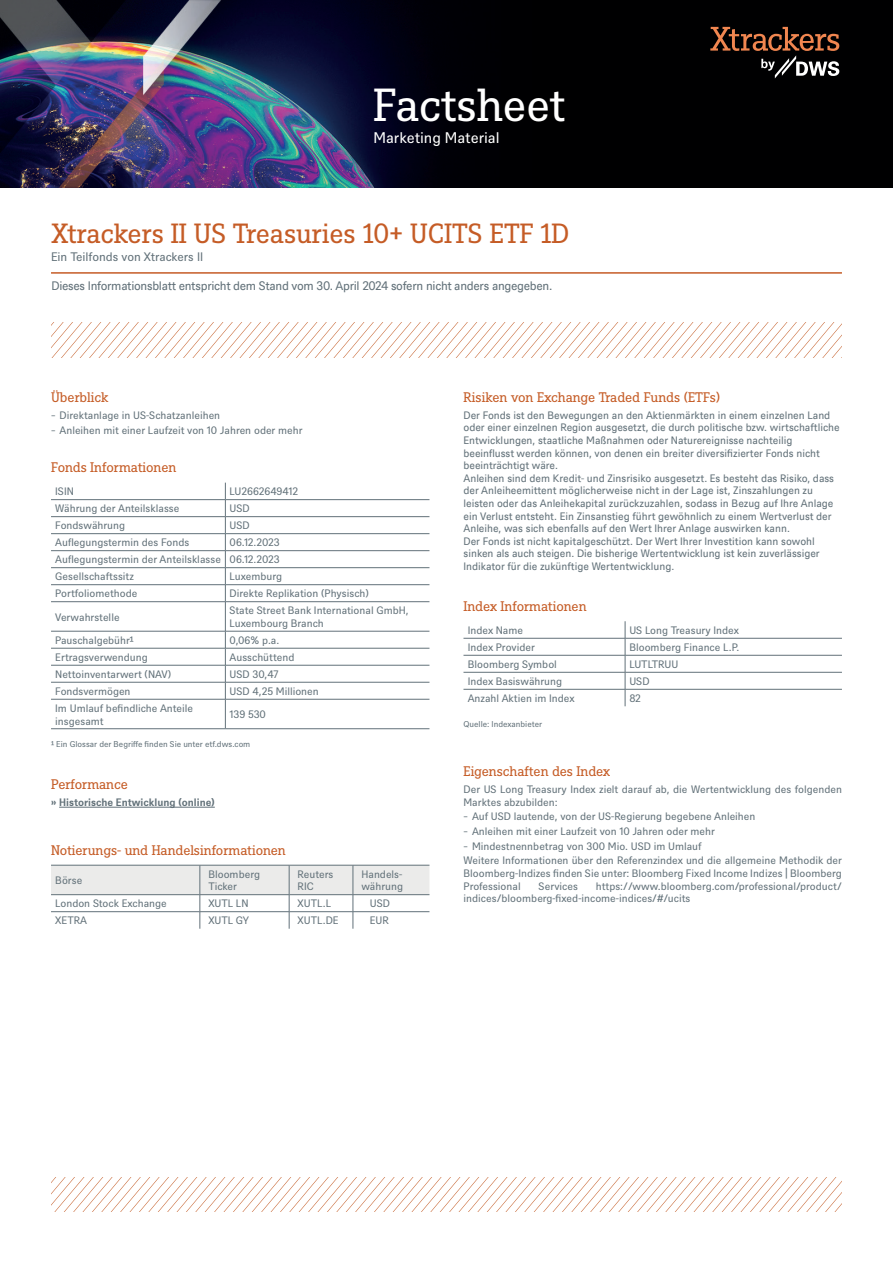
<style>
.page{position:relative;width:893px;height:1263px;background:#fff}
.page>*{position:absolute;margin:0;border:0;box-sizing:border-box;transform-origin:0 0}
.t1{font:45px "DWS Slab";letter-spacing:-.01em;color:#fff}
.t2{font:27px "DWS Slab";color:#c55c26}
.t3{font:15px "DWS Sans";color:#fff}
.t4{font:13.5px "DWS Slab";letter-spacing:-.01em;color:#c55c26}
.t5{font:12px "DWS Sans TT";letter-spacing:-.025em;color:#627179}
.t6{font:12px "DWS Sans";color:#627179}
.t7{font:10.5px/12.6px "DWS Sans";color:#627179}
.t8{font:10.5px/12.6px "DWS Sans TT";letter-spacing:-.005em;color:#627179}
.t9{font:700 10.5px "DWS Sans";color:#627179}
.t10{font:8.25px "DWS Sans";color:#627179}
</style>
<div class="page">
<hr style="left:59px;top:807px;width:156px;height:1px;background:#627179">
<hr style="left:51px;top:499px;width:174px;height:1px;background:#627179">
<hr style="left:225px;top:499px;width:204px;height:1px;background:#627179">
<hr style="left:51px;top:516px;width:174px;height:1px;background:#627179">
<hr style="left:225px;top:516px;width:204px;height:1px;background:#627179">
<hr style="left:51px;top:533px;width:174px;height:1px;background:#627179">
<hr style="left:225px;top:533px;width:204px;height:1px;background:#627179">
<hr style="left:51px;top:550px;width:174px;height:1px;background:#627179">
<hr style="left:225px;top:550px;width:204px;height:1px;background:#627179">
<hr style="left:51px;top:567px;width:174px;height:1px;background:#627179">
<hr style="left:225px;top:567px;width:204px;height:1px;background:#627179">
<hr style="left:51px;top:584px;width:174px;height:1px;background:#627179">
<hr style="left:225px;top:584px;width:204px;height:1px;background:#627179">
<hr style="left:51px;top:601px;width:174px;height:1px;background:#627179">
<hr style="left:225px;top:601px;width:204px;height:1px;background:#627179">
<hr style="left:51px;top:631px;width:174px;height:1px;background:#627179">
<hr style="left:225px;top:631px;width:204px;height:1px;background:#627179">
<hr style="left:51px;top:648px;width:174px;height:1px;background:#627179">
<hr style="left:225px;top:648px;width:204px;height:1px;background:#627179">
<hr style="left:51px;top:665px;width:174px;height:1px;background:#627179">
<hr style="left:51px;top:682px;width:174px;height:1px;background:#627179">
<hr style="left:51px;top:699px;width:174px;height:1px;background:#627179">
<hr style="left:51px;top:728px;width:174px;height:1px;background:#627179">
<hr style="left:225px;top:665px;width:204px;height:1px;background:#627179">
<hr style="left:225px;top:682px;width:204px;height:1px;background:#627179">
<hr style="left:225px;top:699px;width:204px;height:1px;background:#627179">
<hr style="left:225px;top:728px;width:204px;height:1px;background:#627179">
<svg style="left:225px;top:483px;width:1px;height:245px"></svg>
<svg style="left:51px;top:865px;width:378px;height:64px"></svg>
<hr style="left:463px;top:638px;width:162px;height:1px;background:#627179">
<hr style="left:625px;top:638px;width:217px;height:1px;background:#627179">
<hr style="left:463px;top:655px;width:162px;height:1px;background:#627179">
<hr style="left:625px;top:655px;width:217px;height:1px;background:#627179">
<hr style="left:463px;top:672px;width:162px;height:1px;background:#627179">
<hr style="left:625px;top:672px;width:217px;height:1px;background:#627179">
<hr style="left:463px;top:689px;width:162px;height:1px;background:#627179">
<hr style="left:625px;top:689px;width:217px;height:1px;background:#627179">
<svg style="left:625px;top:621px;width:1px;height:85px"></svg>
<hr style="left:51px;top:272px;width:791px;height:2px;background:#c55c26">
<svg style="left:52px;top:322px;width:790px;height:35px"></svg>
<img style="left:0;top:0;width:893px;height:188px">
<svg style="left:710px;top:27px;width:129px;height:51px;background:#3a2921"></svg>
<svg style="left:51px;top:1177px;width:791px;height:35px"></svg>
<h1 class="t1" style="left:373px;top:74px;width:193px">Factsheet</h1>
<h3 class="t3" style="left:373px;top:127px;width:128px">Marketing Material</h3>
<h2 class="t2" style="left:51px;top:215px;width:520px">Xtrackers II US Treasuries 10+ UCITS ETF 1D</h2>
<p class="t6" style="left:51px;top:249px;width:154px">Ein Teilfonds von Xtrackers II</p>
<p class="t5" style="left:51px;top:278px;width:502px">Dieses Informationsblatt entspricht dem Stand vom 30. April 2024 sofern nicht anders angegeben.</p>
<p class="t4" style="left:51px;top:388px;width:59px">Überblick</p>
<p class="t7" style="left:51px;top:407px;width:253px;line-height:14.7px">̵ Direktanlage in US-Schatzanleihen<br>̵ Anleihen mit einer Laufzeit von 10 Jahren oder mehr</p>
<p class="t4" style="left:51px;top:458px;width:127px">Fonds Informationen</p>
<p class="t7" style="left:55px;top:485px;width:20px">ISIN</p>
<p class="t7" style="left:230px;top:485px;width:70px">LU2662649412</p>
<p class="t7" style="left:55px;top:502px;width:126px">Währung der Anteilsklasse</p>
<p class="t7" style="left:230px;top:502px;width:22px">USD</p>
<p class="t7" style="left:55px;top:519px;width:71px">Fondswährung</p>
<p class="t7" style="left:230px;top:519px;width:22px">USD</p>
<p class="t7" style="left:55px;top:536px;width:136px">Auflegungstermin des Fonds</p>
<p class="t7" style="left:55px;top:533px;width:226px;line-height:17px;text-align:justify;text-indent:174px">06.12.2023<br>Auflegungstermin der Anteilsklasse 06.12.2023<br>Gesellschaftssitz</p>
<p class="t7" style="left:230px;top:570px;width:54px">Luxemburg</p>
<p class="t7" style="left:55px;top:587px;width:84px">Portfoliomethode</p>
<p class="t7" style="left:230px;top:587px;width:141px">Direkte Replikation (Physisch)</p>
<p class="t7" style="left:55px;top:610px;width:66px">Verwahrstelle</p>
<p class="t7" style="left:230px;top:604px;width:181px">State Street Bank International GmbH,<br>Luxembourg Branch</p>
<p class="t7" style="left:55px;top:633px;width:80px">Pauschalgebühr¹</p>
<p class="t7" style="left:230px;top:633px;width:51px">0,06% p.a.</p>
<p class="t7" style="left:55px;top:650px;width:94px">Ertragsverwendung</p>
<p class="t7" style="left:230px;top:650px;width:66px">Ausschüttend</p>
<p class="t7" style="left:55px;top:667px;width:117px">Nettoinventarwert (NAV)</p>
<p class="t7" style="left:230px;top:667px;width:50px">USD 30,47</p>
<p class="t7" style="left:55px;top:684px;width:77px">Fondsvermögen</p>
<p class="t7" style="left:230px;top:684px;width:91px">USD 4,25 Millionen</p>
<p class="t7" style="left:55px;top:701px;width:139px">Im Umlauf befindliche Anteile insgesamt</p>
<p class="t7" style="left:230px;top:707px;width:38px">139 530</p>
<p class="t10" style="left:51px;top:738px;width:201px">¹ Ein Glossar der Begriffe finden Sie unter etf.dws.com</p>
<p class="t4" style="left:51px;top:775px;width:78px">Performance</p>
<p class="t9" style="left:51px;top:795px;width:165px">» Historische Entwicklung (online)</p>
<p class="t4" style="left:51px;top:841px;width:236px">Notierungs- und Handelsinformationen</p>
<p class="t7" style="left:55px;top:873px;width:29px">Börse</p>
<p class="t7" style="left:208px;top:867px;width:53px">Bloomberg<br>Ticker</p>
<p class="t7" style="left:298px;top:867px;width:37px">Reuters<br>RIC</p>
<p class="t7" style="left:361px;top:867px;width:43px">Handels&shy;währung</p>
<p class="t7" style="left:55px;top:897px;width:113px">London Stock Exchange</p>
<p class="t7" style="left:208px;top:897px;width:42px">XUTL LN</p>
<p class="t7" style="left:298px;top:897px;width:35px">XUTL.L</p>
<p class="t7" style="left:370px;top:897px;width:22px">USD</p>
<p class="t7" style="left:55px;top:914px;width:33px">XETRA</p>
<p class="t7" style="left:208px;top:914px;width:42px">XUTL GY</p>
<p class="t7" style="left:298px;top:914px;width:42px">XUTL.DE</p>
<p class="t7" style="left:370px;top:914px;width:20px">EUR</p>
<p class="t4" style="left:463px;top:388px;width:258px">Risiken von Exchange Traded Funds (ETFs)</p>
<p class="t8" style="left:463px;top:408px;width:378px">Der Fonds ist den Bewegungen an den Aktienmärkten in einem einzelnen Land oder einer einzelnen Region ausgesetzt, die durch politische bzw. wirtschaftliche Entwicklungen, staatliche Maßnahmen oder Naturereignisse nachteilig beeinflusst werden können, von denen ein breiter diversifizierter Fonds nicht beeinträchtigt wäre.<br>Anleihen sind dem Kredit- und Zinsrisiko ausgesetzt. Es besteht das Risiko, dass der Anleiheemittent möglicherweise nicht in der Lage ist, Zinszahlungen zu leisten oder das Anleihekapital zurückzuzahlen, sodass in Bezug auf Ihre Anlage ein Verlust entsteht. Ein Zinsanstieg führt gewöhnlich zu einem Wertverlust der Anleihe, was sich ebenfalls auf den Wert Ihrer Anlage auswirken kann.<br>Der Fonds ist nicht kapitalgeschützt. Der Wert Ihrer Investition kann sowohl sinken als auch steigen. Die bisherige Wertentwicklung ist kein zuverlässiger Indikator für die zukünftige Wertentwicklung.</p>
<p class="t4" style="left:463px;top:597px;width:125px">Index Informationen</p>
<p class="t7" style="left:468px;top:623px;width:57px">Index Name</p>
<p class="t7" style="left:629px;top:623px;width:111px">US Long Treasury Index</p>
<p class="t7" style="left:468px;top:640px;width:69px">Index Provider</p>
<p class="t7" style="left:629px;top:640px;width:112px">Bloomberg Finance L.P.</p>
<p class="t7" style="left:468px;top:657px;width:91px">Bloomberg Symbol</p>
<p class="t7" style="left:629px;top:657px;width:50px">LUTLTRUU</p>
<p class="t7" style="left:468px;top:674px;width:96px">Index Basiswährung</p>
<p class="t7" style="left:629px;top:674px;width:22px">USD</p>
<p class="t7" style="left:468px;top:691px;width:108px">Anzahl Aktien im Index</p>
<p class="t7" style="left:629px;top:691px;width:13px">82</p>
<p class="t10" style="left:463px;top:718px;width:80px">Quelle: Indexanbieter</p>
<p class="t4" style="left:463px;top:762px;width:148px">Eigenschaften des Index</p>
<p class="t7" style="left:463px;top:782px;width:380px">Der US Long Treasury Index zielt darauf ab, die Wertentwicklung des folgenden<br>Marktes abzubilden:</p>
<p class="t7" style="left:463px;top:808px;width:380px;line-height:14.7px">̵ Auf USD lautende, von der US-Regierung begebene Anleihen<br>̵ Anleihen mit einer Laufzeit von 10 Jahren oder mehr<br>̵ Mindestnennbetrag von 300 Mio. USD im Umlauf<br>Weitere Informationen über den Referenzindex und die allgemeine Methodik der</p>
<p class="t7" style="left:463px;top:866px;width:380px">Bloomberg-Indizes finden Sie unter: Bloomberg Fixed Income Indizes | Bloomberg<br>Professional</p>
<p class="t7" style="left:463px;top:879px;width:380px;text-indent:132px">https://www.bloomberg.com/professional/product/ indices/bloomberg-fixed-income-indices/#/ucits</p>
<p class="t7" style="left:539px;top:879px;width:41px">Services</p>
</div>
